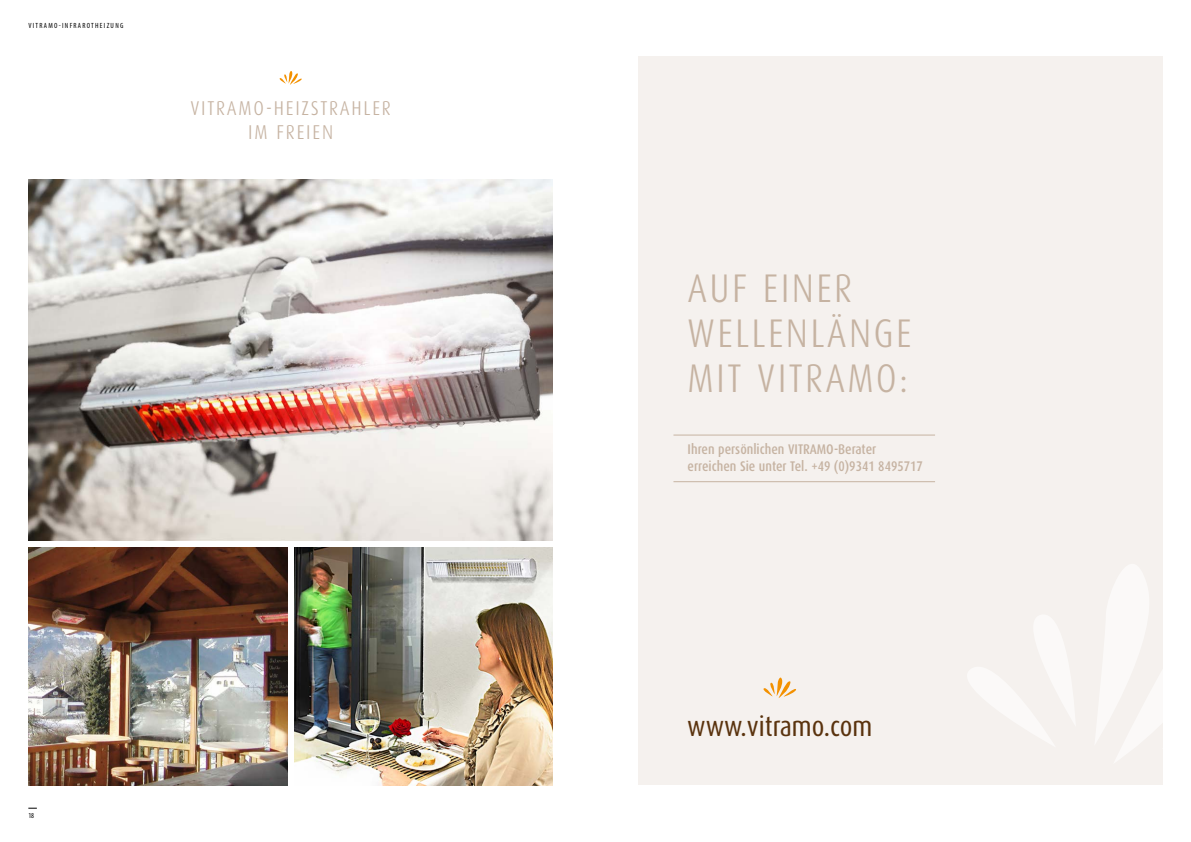
<style>
.page{position:relative;width:1191px;height:842px;background:#fff}
.page>*{position:absolute;margin:0;border:0;box-sizing:border-box;transform-origin:0 0}
.t1{font:300 40px/45px "Dax Condensed";letter-spacing:.06em;color:#c6b3a2}
.t2{font:28px "Dax Condensed";color:#5a330e}
.t3{font:300 20px/24px "Dax Condensed";letter-spacing:.09em;color:#c6b3a2;text-align:center}
.t4{font:500 14px/16.8px "Dax Condensed";color:#c6b3a2}
.t5{font:condensed 7.5px "Myriad Pro";letter-spacing:.17em;color:#000}
</style>
<div class="page">
<svg style="left:279px;top:71px;width:23px;height:14px"></svg>
<img style="left:28px;top:179px;width:525px;height:361px">
<img style="left:294px;top:547px;width:259px;height:238px">
<img style="left:28px;top:547px;width:259px;height:238px">
<div style="left:638px;top:57px;width:524px;height:728px;background:#f5f1ee"></div>
<svg style="left:763px;top:677px;width:33px;height:21px"></svg>
<hr style="left:673px;top:435px;width:262px;height:1px;background:#c6b3a2">
<hr style="left:673px;top:481px;width:262px;height:1px;background:#c6b3a2">
<p class="t5" style="left:28px;top:21px;width:96px">VITRAMO-INFRAROTHEIZUNG</p>
<h3 class="t3" style="left:190px;top:96px;width:202px">VITRAMO-HEIZSTRAHLER<br>IM FREIEN</h3>
<p class="t5" style="left:28px;top:811px;width:7px">18</p>
<h1 class="t1" style="left:687px;top:266px;width:225px">AUF EINER<br>WELLENLÄNGE<br>MIT VITRAMO:</h1>
<p class="t4" style="left:687px;top:441px;width:237px">Ihren persönlichen VITRAMO-Berater erreichen Sie unter Tel. +49 (0)9341 8495717</p>
<h2 class="t2" style="left:687px;top:711px;width:187px">www.vitramo.com</h2>
</div>
